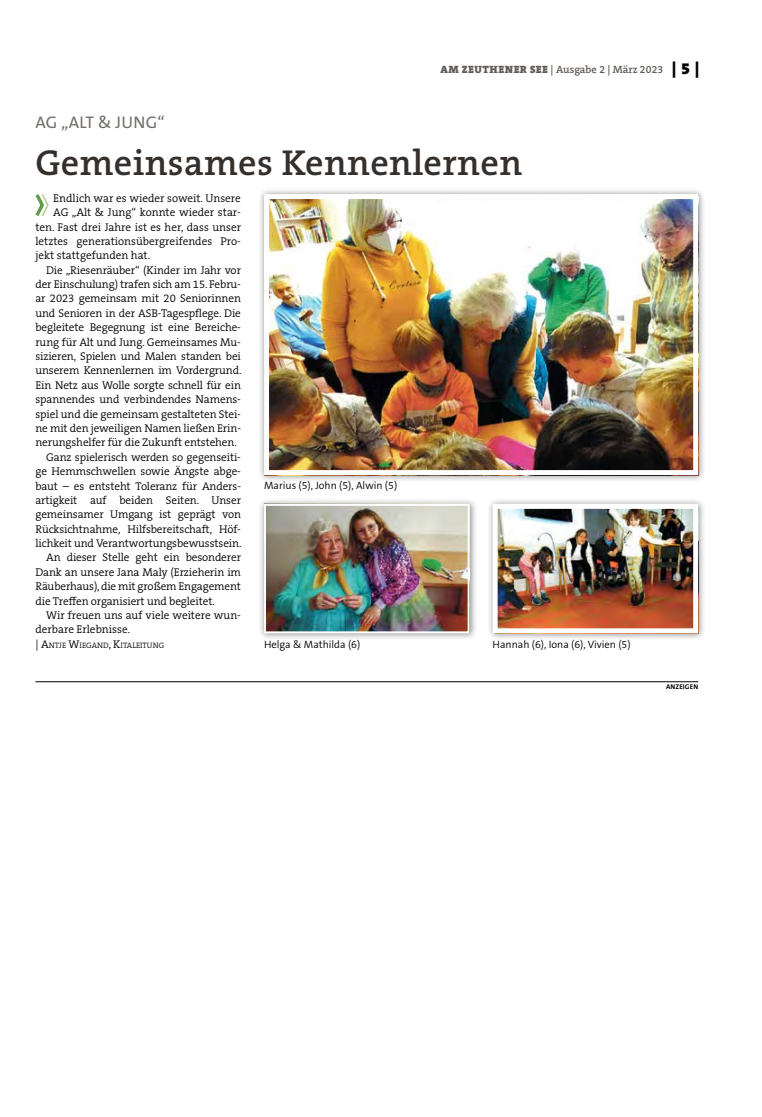
<style>
.page{position:relative;width:762px;height:1117px;background:#fff}
.page>*{position:absolute;margin:0;border:0;box-sizing:border-box;transform-origin:0 0}
.t1{font:600 36.25px "The Serif B W6";letter-spacing:.01em;color:#36302d}
.t2{font:16.88px "The Sans B W5 Plain";letter-spacing:.02em;color:#716c69}
.t3{font:300 11.25px "The Serif B W4";letter-spacing:-.01em;color:#000}
.t4{font:300 10.62px "The Sans B W4";color:#000}
.t5{font:600 10.62px "The Serif B W6";color:#615c58}
.t6{font:300 7.88px "The Serif B W4";color:#000}
.t7{font:700 6.88px "The Sans B W7";letter-spacing:.025em;color:#000}
.s1{font-family:"The Serif B W9";font-weight:900}
.s2{font-family:"The Serif B W9";font-weight:900;font-size:16.25px;color:#000}
.s3{font-size:11.25px}
</style>
<div class="page">
<svg style="left:35px;top:194px;width:14px;height:22px"></svg>
<div style="left:258px;top:188px;width:448px;height:295px;background:#000;opacity:.45"></div>
<img style="left:270px;top:200px;width:422px;height:269px">
<div style="left:264px;top:194px;width:434px;height:281px;border:5px solid #fff"></div>
<div style="left:258px;top:498px;width:219px;height:143px;background:#000;opacity:.45"></div>
<img style="left:267px;top:506px;width:199px;height:124px">
<div style="left:264px;top:503px;width:205px;height:130px;border:2px solid #fff"></div>
<div style="left:487px;top:498px;width:219px;height:143px;background:#000;opacity:.45"></div>
<img style="left:499px;top:509px;width:193px;height:118px">
<div style="left:493px;top:503px;width:205px;height:130px;border:5px solid #fff"></div>
<hr style="left:35px;top:681px;width:663px;height:1px;background:#000">
<p class="t5" style="left:440px;top:63px;width:260px"><span class="s1">AM ZEUTHENER SEE</span> | Ausgabe 2 | März 2023 <span class="s2">| 5 |</span></p>
<h2 class="t2" style="left:36px;top:111px;width:131px">AG „Alt &amp; Jung“</h2>
<h1 class="t1" style="left:35px;top:139px;width:488px">Gemeinsames Kennenlernen</h1>
<p class="t3" style="left:53px;top:191px;width:189px">Endlich war es wieder soweit. Unsere</p>
<p class="t3" style="left:53px;top:205px;width:189px">AG „Alt &amp; Jung“ konnte wieder star-</p>
<p class="t3" style="left:35px;top:219px;width:207px">ten. Fast drei Jahre ist es her, dass unser</p>
<p class="t3" style="left:35px;top:234px;width:207px">letztes generationsübergreifendes Pro-</p>
<p class="t3" style="left:35px;top:248px;width:116px">jekt stattgefunden hat.</p>
<p class="t3" style="left:46px;top:262px;width:196px">Die „Riesenräuber“ (Kinder im Jahr vor</p>
<p class="t3" style="left:35px;top:277px;width:207px">der Einschulung) trafen sich am 15. Febru-</p>
<p class="t3" style="left:35px;top:291px;width:207px">ar 2023 gemeinsam mit 20 Seniorinnen</p>
<p class="t3" style="left:35px;top:306px;width:207px">und Senioren in der ASB-Tagespflege. Die</p>
<p class="t3" style="left:35px;top:320px;width:207px">begleitete Begegnung ist eine Bereiche-</p>
<p class="t3" style="left:35px;top:334px;width:207px">rung für Alt und Jung. Gemeinsames Mu-</p>
<p class="t3" style="left:35px;top:349px;width:207px">sizieren, Spielen und Malen standen bei</p>
<p class="t3" style="left:35px;top:363px;width:207px">unserem Kennenlernen im Vordergrund.</p>
<p class="t3" style="left:35px;top:377px;width:207px">Ein Netz aus Wolle sorgte schnell für ein</p>
<p class="t3" style="left:35px;top:392px;width:207px">spannendes und verbindendes Namens-</p>
<p class="t3" style="left:35px;top:406px;width:207px">spiel und die gemeinsam gestalteten Stei-</p>
<p class="t3" style="left:35px;top:421px;width:207px">ne mit den jeweiligen Namen ließen Erin-</p>
<p class="t3" style="left:35px;top:435px;width:203px">nerungshelfer für die Zukunft entstehen.</p>
<p class="t3" style="left:46px;top:449px;width:196px">Ganz spielerisch werden so gegenseiti-</p>
<p class="t3" style="left:35px;top:464px;width:207px">ge Hemmschwellen sowie Ängste abge-</p>
<p class="t3" style="left:35px;top:478px;width:206px">baut – es entsteht Toleranz für Anders-</p>
<p class="t3" style="left:35px;top:492px;width:207px">artigkeit auf beiden Seiten. Unser</p>
<p class="t3" style="left:35px;top:507px;width:207px">gemeinsamer Umgang ist geprägt von</p>
<p class="t3" style="left:35px;top:521px;width:207px">Rücksichtnahme, Hilfsbereitschaft, Höf-</p>
<p class="t3" style="left:35px;top:536px;width:207px">lichkeit und Verantwortungsbewusstsein.</p>
<p class="t3" style="left:46px;top:550px;width:196px">An dieser Stelle geht ein besonderer</p>
<p class="t3" style="left:35px;top:564px;width:207px">Dank an unsere Jana Maly (Erzieherin im</p>
<p class="t3" style="left:35px;top:579px;width:207px">Räuberhaus), die mit großem Engagement</p>
<p class="t3" style="left:35px;top:593px;width:181px">die Treffen organisiert und begleitet.</p>
<p class="t3" style="left:46px;top:607px;width:196px">Wir freuen uns auf viele weitere wun-</p>
<p class="t3" style="left:35px;top:622px;width:96px">derbare Erlebnisse.</p>
<p class="t6" style="left:35px;top:639px;width:130px"><span class="s3">| A</span>NTJE <span class="s3">W</span>IEGAND<span class="s3">, K</span>ITALEITUNG</p>
<p class="t4" style="left:264px;top:479px;width:135px">Marius (5), John (5), Alwin (5)</p>
<p class="t4" style="left:264px;top:637px;width:98px">Helga &amp; Mathilda (6)</p>
<p class="t4" style="left:493px;top:637px;width:140px">Hannah (6), Iona (6), Vivien (5)</p>
<p class="t7" style="left:666px;top:682px;width:33px">ANZEIGEN</p>
</div>
